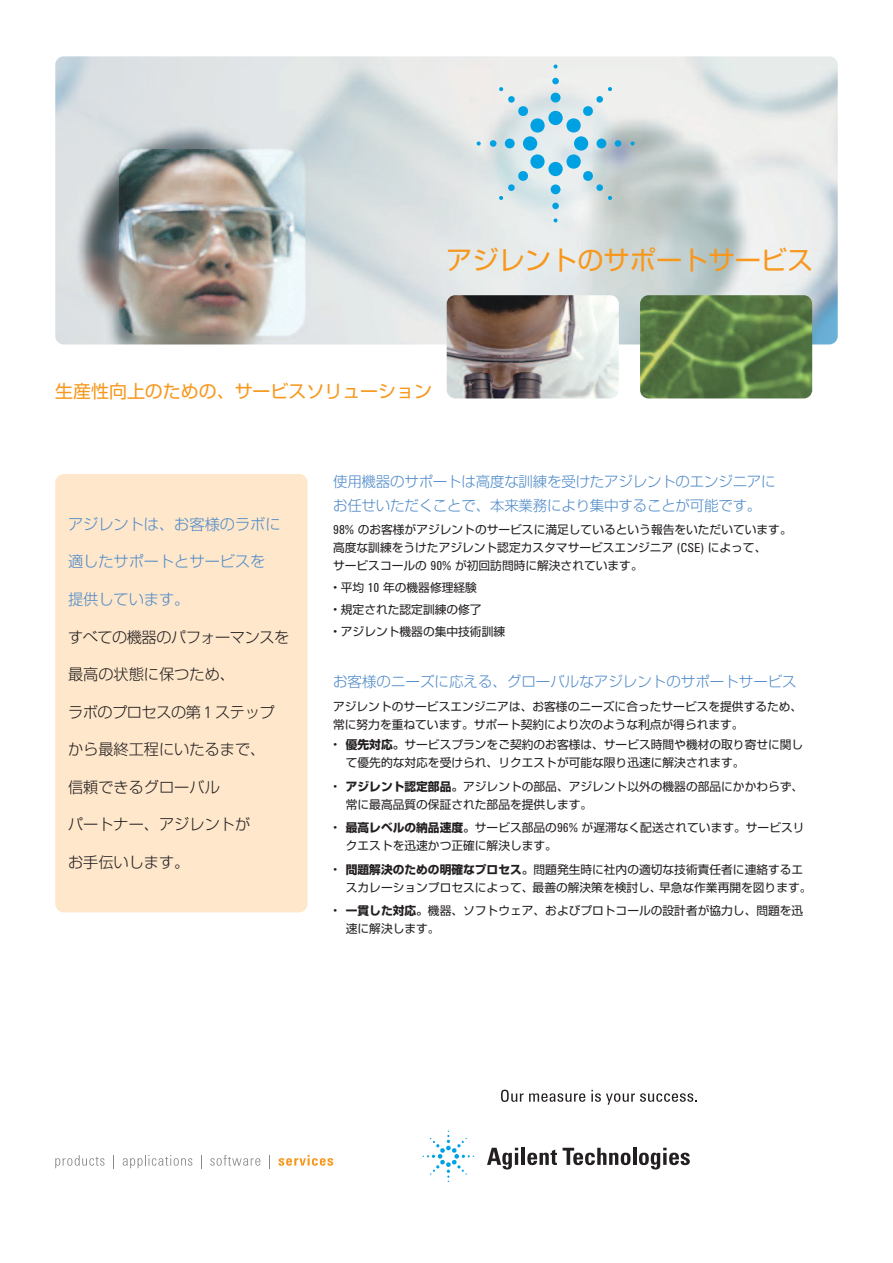
<style>
.page{position:relative;width:893px;height:1263px;background:#fff}
.page>*{position:absolute;margin:0;border:0;box-sizing:border-box;transform-origin:0 0}
.t1{font:26.25px "Shin Go";color:#f7981d}
.t2{font:18px "Shin Go";color:#f7981d}
.t3{font:300 15.15px "Shin Go";color:#231f20}
.t4{font:300 15.15px "Shin Go";color:#4f8ac8}
.t5{font:300 15.15px "Shin Go";letter-spacing:-.03em;color:#231f20}
.t6{font:300 14.55px/24px "Shin Go";letter-spacing:-.015em;color:#4f8ac8}
.t7{font:11.7px/18px "Shin Go";color:#231f20}
.s1{font-family:"Agilent Condensed CFF";font-size:16.5px}
.s2{font-family:"Agilent Condensed CFF";font-size:12.75px}
.s3{font-weight:700}
</style>
<div class="page">
<div style="left:55px;top:474px;width:253px;height:438px;background:#fee7cb;border-radius:9px"></div>
<img style="left:55px;top:56px;width:783px;height:288px;border-radius:9px">
<div style="left:548px;top:111px;width:15px;height:14px;background:#00a1e3;border-radius:50%"></div>
<div style="left:551px;top:93px;width:9px;height:10px;background:#00a1e3;border-radius:50%"></div>
<div style="left:552px;top:78px;width:7px;height:6px;background:#00a1e3;border-radius:50%"></div>
<svg style="left:553px;top:64px;width:5px;height:5px"></svg>
<div style="left:574px;top:136px;width:14px;height:15px;background:#00a1e3;border-radius:50%"></div>
<div style="left:597px;top:139px;width:9px;height:9px;background:#00a1e3;border-radius:50%"></div>
<div style="left:615px;top:140px;width:6px;height:7px;background:#00a1e3;border-radius:50%"></div>
<svg style="left:630px;top:141px;width:5px;height:5px"></svg>
<div style="left:548px;top:162px;width:15px;height:14px;background:#00a1e3;border-radius:50%"></div>
<div style="left:551px;top:184px;width:9px;height:10px;background:#00a1e3;border-radius:50%"></div>
<div style="left:552px;top:203px;width:7px;height:6px;background:#00a1e3;border-radius:50%"></div>
<svg style="left:553px;top:218px;width:5px;height:4px"></svg>
<div style="left:523px;top:136px;width:14px;height:15px;background:#00a1e3;border-radius:50%"></div>
<div style="left:505px;top:139px;width:10px;height:9px;background:#00a1e3;border-radius:50%"></div>
<div style="left:490px;top:140px;width:6px;height:7px;background:#00a1e3;border-radius:50%"></div>
<svg style="left:477px;top:141px;width:4px;height:5px"></svg>
<svg style="left:566px;top:87px;width:46px;height:46px;background:#c7e1e9"></svg>
<svg style="left:566px;top:154px;width:46px;height:46px;background:#bbd7e1"></svg>
<svg style="left:499px;top:154px;width:46px;height:46px;background:#badce6"></svg>
<svg style="left:499px;top:87px;width:46px;height:46px;background:#c2dde6"></svg>
<img style="left:447px;top:295px;width:172px;height:103px;border-radius:9px">
<img style="left:640px;top:295px;width:172px;height:103px;border-radius:9px">
<svg style="left:487px;top:1148px;width:31px;height:21px"></svg>
<hr style="left:521px;top:1148px;width:4px;height:17px;background:#231f20">
<svg style="left:527px;top:1149px;width:30px;height:16px"></svg>
<svg style="left:563px;top:1148px;width:67px;height:17px"></svg>
<hr style="left:633px;top:1148px;width:3px;height:17px;background:#231f20">
<svg style="left:639px;top:1148px;width:51px;height:21px"></svg>
<svg style="left:423px;top:1130px;width:51px;height:52px"></svg>
<svg style="left:501px;top:1090px;width:84px;height:12px"></svg>
<svg style="left:591px;top:1090px;width:106px;height:15px"></svg>
<svg style="left:55px;top:1155px;width:49px;height:13px"></svg>
<svg style="left:113px;top:1155px;width:1px;height:13px"></svg>
<svg style="left:123px;top:1155px;width:69px;height:13px"></svg>
<svg style="left:201px;top:1155px;width:1px;height:13px"></svg>
<svg style="left:210px;top:1155px;width:50px;height:11px"></svg>
<svg style="left:269px;top:1155px;width:1px;height:13px"></svg>
<svg style="left:278px;top:1155px;width:55px;height:11px"></svg>
<h1 class="t1" style="left:446px;top:243px;width:369px">アジレントのサポートサービス</h1>
<h2 class="t2" style="left:55px;top:380px;width:378px">生産性向上のための、サービスソリューション</h2>
<p class="t4" style="left:68px;top:514px;width:214px">アジレントは、お客様のラボに</p>
<p class="t4" style="left:68px;top:552px;width:199px">適したサポートとサービスを</p>
<p class="t4" style="left:68px;top:589px;width:123px">提供しています。</p>
<p class="t5" style="left:68px;top:627px;width:223px">すべての機器のパフォーマンスを</p>
<p class="t3" style="left:68px;top:664px;width:168px">最高の状態に保つため、</p>
<p class="t5" style="left:68px;top:702px;width:208px">ラボのプロセスの第 <span class="s1">1</span> ステップ</p>
<p class="t3" style="left:68px;top:739px;width:199px">から最終工程にいたるまで、</p>
<p class="t3" style="left:68px;top:777px;width:153px">信頼できるグローバル</p>
<p class="t3" style="left:68px;top:814px;width:184px">パートナー、アジレントが</p>
<p class="t3" style="left:68px;top:852px;width:123px">お手伝いします。</p>
<p class="t6" style="left:333px;top:469px;width:444px">使用機器のサポートは高度な訓練を受けたアジレントのエンジニアにお任せいただくことで、本来業務により集中することが可能です。</p>
<p class="t7" style="left:333px;top:520px;width:460px"><span class="s2">98%</span> のお客様がアジレントのサービスに満足しているという報告をいただいています。高度な訓練をうけたアジレント認定カスタマサービスエンジニア <span class="s2">(CSE)</span> によって、<br>サービスコールの <span class="s2">90%</span> が初回訪問時に解決されています。</p>
<p class="t7" style="left:333px;top:578px;width:145px"><span class="s2">•</span> 平均 <span class="s2">10</span> 年の機器修理経験</p>
<p class="t7" style="left:333px;top:600px;width:150px"><span class="s2">•</span> 規定された認定訓練の修了</p>
<p class="t7" style="left:333px;top:622px;width:174px"><span class="s2">•</span> アジレント機器の集中技術訓練</p>
<p class="t6" style="left:333px;top:669px;width:465px">お客様のニーズに応える、グローバルなアジレントのサポートサービス</p>
<p class="t7" style="left:333px;top:696px;width:471px">アジレントのサービスエンジニアは、お客様のニーズに合ったサービスを提供するため、常に努力を重ねています。サポート契約により次のような利点が得られます。</p>
<p class="t7" style="left:346px;top:735px;width:459px;text-indent:-13px"><span class="s2">•</span> <span class="s3">優先対応。</span>サービスプランをご契約のお客様は、サービス時間や機材の取り寄せに関して優先的な対応を受けられ、リクエストが可能な限り迅速に解決されます。</p>
<p class="t7" style="left:346px;top:777px;width:459px;text-indent:-13px"><span class="s2">•</span> <span class="s3">アジレント認定部品。</span>アジレントの部品、アジレント以外の機器の部品にかかわらず、常に最高品質の保証された部品を提供します。</p>
<p class="t7" style="left:346px;top:818px;width:460px;text-indent:-13px"><span class="s2">•</span> <span class="s3">最高レベルの納品速度。</span>サービス部品の<span class="s2">96%</span> が遅滞なく配送されています。サービスリクエストを迅速かつ正確に解決します。</p>
<p class="t7" style="left:346px;top:859px;width:467px;text-indent:-13px"><span class="s2">•</span> <span class="s3">問題解決のための明確なプロセス。</span>問題発生時に社内の適切な技術責任者に連絡するエスカレーションプロセスによって、最善の解決策を検討し、早急な作業再開を図ります。</p>
<p class="t7" style="left:346px;top:901px;width:459px;text-indent:-13px"><span class="s2">•</span> <span class="s3">一貫した対応。</span>機器、ソフトウェア、およびプロトコールの設計者が協力し、問題を迅速に解決します。</p>
</div>
